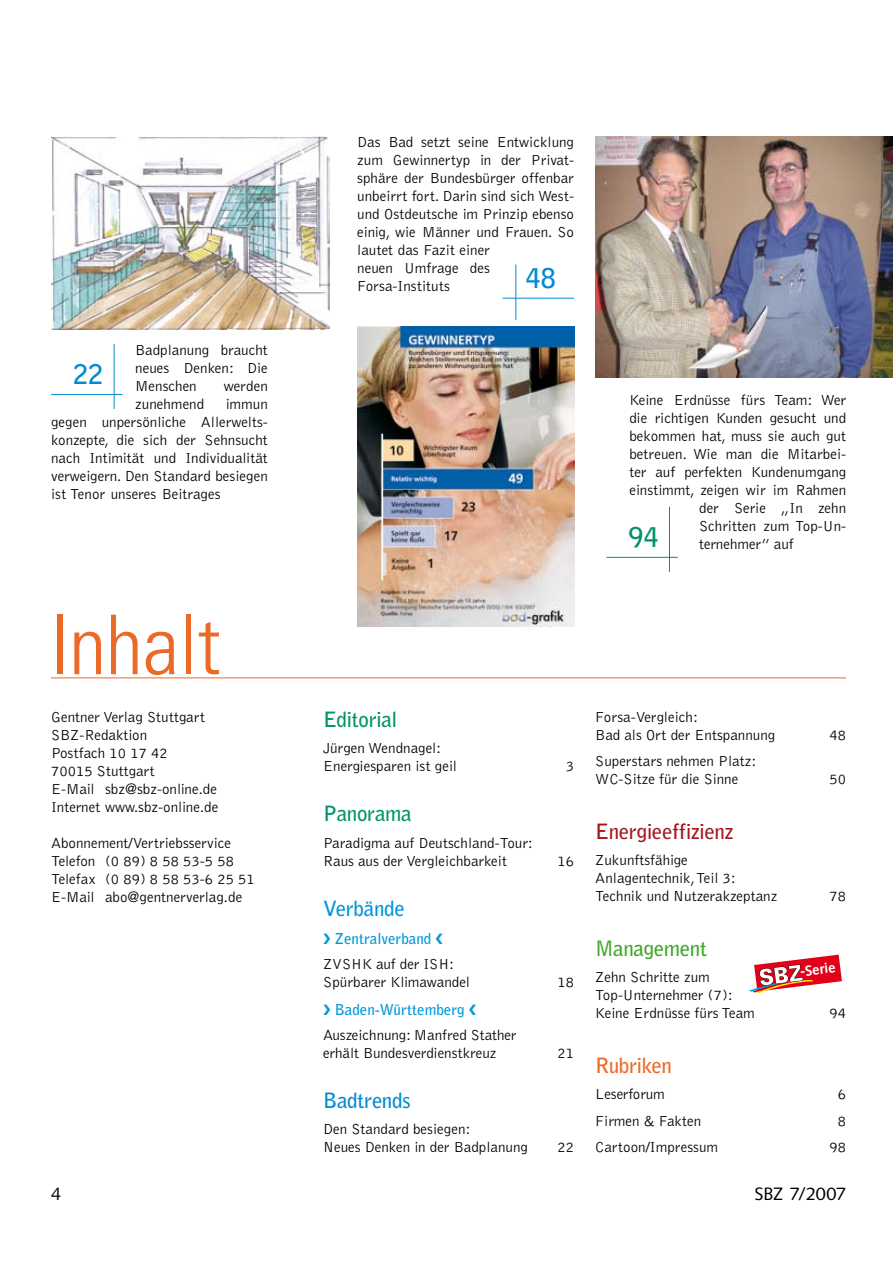
<style>
.page{position:relative;width:893px;height:1263px;background:#fff}
.page>*{position:absolute;margin:0;border:0;box-sizing:border-box;transform-origin:0 0}
.t1{font:300 condensed 82.5px "Univers LT Std";color:#eb6a28}
.t2{font:700 27px "Bell Gothic Std";color:#008bd0}
.t3{font:700 27px "Bell Gothic Std";color:#00946c}
.t4{font:700 21px "Bell Gothic Std";letter-spacing:-.02em;color:#00946c}
.t5{font:700 21px "Bell Gothic Std";letter-spacing:-.025em;color:#a7161f}
.t6{font:700 21px "Bell Gothic Std";letter-spacing:-.02em;color:#42a62a}
.t7{font:700 21px "Bell Gothic Std";letter-spacing:-.015em;color:#008bd0}
.t8{font:700 21px "Bell Gothic Std";letter-spacing:-.02em;color:#0097da}
.t9{font:700 21px "Bell Gothic Std";letter-spacing:-.025em;color:#eb6a28}
.t10{font:18px "Syntax LT Std";letter-spacing:-.01em;color:#000}
.t11{font:300 15px/18px "Bell Gothic Std";color:#000}
.t12{font:700 14.55px "Syntax LT Std";color:#fff}
.s1{color:#0097da}
.s2{font-weight:700;color:#0097da}
</style>
<div class="page">
<img style="left:51px;top:136px;width:278px;height:193px">
<img style="left:357px;top:326px;width:217px;height:301px">
<img style="left:595px;top:136px;width:298px;height:241px">
<svg style="left:749px;top:955px;width:93px;height:38px"></svg>
<hr style="left:51px;top:677px;width:795px;height:1px;background:#eb6a28">
<hr style="left:114px;top:344px;width:1px;height:65px;background:#008bd0">
<hr style="left:51px;top:394px;width:71px;height:1px;background:#008bd0">
<hr style="left:669px;top:507px;width:1px;height:65px;background:#00946c">
<hr style="left:606px;top:557px;width:72px;height:1px;background:#00946c">
<hr style="left:515px;top:265px;width:1px;height:55px;background:#008bd0">
<hr style="left:503px;top:298px;width:71px;height:1px;background:#008bd0">
<h2 class="t2" style="left:73px;top:358px;width:32px">22</h2>
<p class="t11" style="left:135px;top:342px;width:134px;text-align:justify">Badplanung braucht neues Denken: Die Menschen</p>
<p class="t11" style="left:224px;top:378px;width:46px">werden</p>
<p class="t11" style="left:357px;top:134px;width:218px">Das Bad setzt seine Entwicklung zum Gewinnertyp in der Privat&shy;sphäre der Bundesbürger offenbar unbeirrt fort. Darin sind sich West&shy;und Ostdeutsche im Prinzip ebenso einig, wie Männer und Frauen. So lautet das Fazit einer<br>neuen Umfrage des<br>Forsa-Instituts</p>
<h2 class="t2" style="left:526px;top:261px;width:32px">48</h2>
<p class="t11" style="left:51px;top:396px;width:218px;text-align:justify;text-indent:175px">immun gegen unpersönliche Allerwelts&shy;konzepte, die sich der Sehnsucht nach Intimität und Individualität verweigern. Den Standard besiegen ist Tenor unseres Beitrages</p>
<p class="t11" style="left:629px;top:391px;width:218px">Keine Erdnüsse fürs Team: Wer</p>
<p class="t11" style="left:135px;top:396px;width:71px">zunehmend</p>
<p class="t11" style="left:629px;top:409px;width:218px">die richtigen Kunden gesucht und</p>
<p class="t11" style="left:629px;top:427px;width:218px">bekommen hat, muss sie auch gut</p>
<p class="t11" style="left:629px;top:445px;width:218px">betreuen. Wie man die Mitarbei-</p>
<p class="t11" style="left:629px;top:463px;width:218px">ter auf perfekten Kundenumgang</p>
<p class="t11" style="left:629px;top:481px;width:218px">einstimmt, zeigen wir im Rahmen</p>
<p class="t11" style="left:699px;top:499px;width:149px">der Serie „In zehn</p>
<p class="t11" style="left:699px;top:517px;width:149px">Schritten zum Top-Un-</p>
<p class="t11" style="left:699px;top:535px;width:96px">ternehmer” auf</p>
<h2 class="t3" style="left:629px;top:521px;width:32px">94</h2>
<h1 class="t1" style="left:51px;top:595px;width:171px">Inhalt</h1>
<p class="t11" style="left:51px;top:708px;width:169px">Gentner Verlag Stuttgart<br>SBZ-Redaktion<br>Postfach 10 17 42<br>70015 Stuttgart<br>E-Mail sbz@sbz-online.de<br>Internet www.sbz-online.de</p>
<p class="t11" style="left:51px;top:834px;width:205px">Abonnement/Vertriebsservice<br>Telefon (0 89) 8 58 53-5 58<br>Telefax (0 89) 8 58 53-6 25 51<br>E-Mail abo@gentnerverlag.de</p>
<h3 class="t4" style="left:323px;top:706px;width:76px">Editorial</h3>
<p class="t11" style="left:323px;top:739px;width:135px">Jürgen Wendnagel:<br>Energiesparen ist geil</p>
<h3 class="t4" style="left:323px;top:801px;width:90px">Panorama</h3>
<p class="t11" style="left:323px;top:834px;width:211px">Paradigma auf Deutschland-Tour:<br>Raus aus der Vergleichbarkeit</p>
<p class="t11" style="left:566px;top:757px;width:10px">3</p>
<p class="t11" style="left:557px;top:852px;width:18px">16</p>
<h3 class="t8" style="left:323px;top:895px;width:83px">Verbände</h3>
<p class="t11" style="left:323px;top:927px;width:132px;line-height:24.5px"><span class="s1">❯</span> <span class="s2">Zentralverband</span> <span class="s1">❮<br></span>ZVSHK auf der ISH:</p>
<p class="t11" style="left:323px;top:973px;width:148px">Spürbarer Klimawandel</p>
<p class="t11" style="left:557px;top:973px;width:18px">18</p>
<p class="t11" style="left:323px;top:998px;width:195px;line-height:24.5px"><span class="s1">❯</span> <span class="s2">Baden-Württemberg</span> <span class="s1">❮<br></span>Auszeichnung: Manfred Stather</p>
<p class="t11" style="left:323px;top:1044px;width:175px">erhält Bundesverdienstkreuz</p>
<p class="t11" style="left:557px;top:1044px;width:18px">21</p>
<h3 class="t7" style="left:323px;top:1087px;width:89px">Badtrends</h3>
<p class="t11" style="left:323px;top:1120px;width:206px">Den Standard besiegen:<br>Neues Denken in der Badplanung</p>
<p class="t11" style="left:557px;top:1138px;width:18px">22</p>
<p class="t11" style="left:595px;top:708px;width:181px">Forsa-Vergleich:<br>Bad als Ort der Entspannung</p>
<p class="t11" style="left:595px;top:752px;width:163px">Superstars nehmen Platz:<br>WC-Sitze für die Sinne</p>
<h3 class="t5" style="left:595px;top:818px;width:140px">Energieeffizienz</h3>
<p class="t11" style="left:595px;top:851px;width:184px">Zukunftsfähige<br>Anlagentechnik, Teil 3:<br>Technik und Nutzerakzeptanz</p>
<h3 class="t6" style="left:595px;top:935px;width:113px">Management</h3>
<p class="t11" style="left:595px;top:968px;width:161px">Zehn Schritte zum<br>Top-Unternehmer (7):<br>Keine Erdnüsse fürs Team</p>
<p class="t11" style="left:829px;top:726px;width:18px">48</p>
<p class="t11" style="left:829px;top:770px;width:18px">50</p>
<p class="t11" style="left:829px;top:887px;width:18px">78</p>
<p class="t12" style="left:799px;top:963px;width:37px;rotate:-7deg">-Serie</p>
<p class="t11" style="left:829px;top:1004px;width:18px">94</p>
<h3 class="t9" style="left:595px;top:1052px;width:78px">Rubriken</h3>
<p class="t11" style="left:595px;top:1085px;width:71px">Leserforum</p>
<p class="t11" style="left:838px;top:1085px;width:10px">6</p>
<p class="t11" style="left:595px;top:1112px;width:107px">Firmen &amp; Fakten</p>
<p class="t11" style="left:838px;top:1112px;width:10px">8</p>
<p class="t11" style="left:595px;top:1138px;width:124px">Cartoon/Impressum</p>
<p class="t11" style="left:829px;top:1138px;width:18px">98</p>
<p class="t10" style="left:754px;top:1183px;width:93px">SBZ 7/2007</p>
</div>
